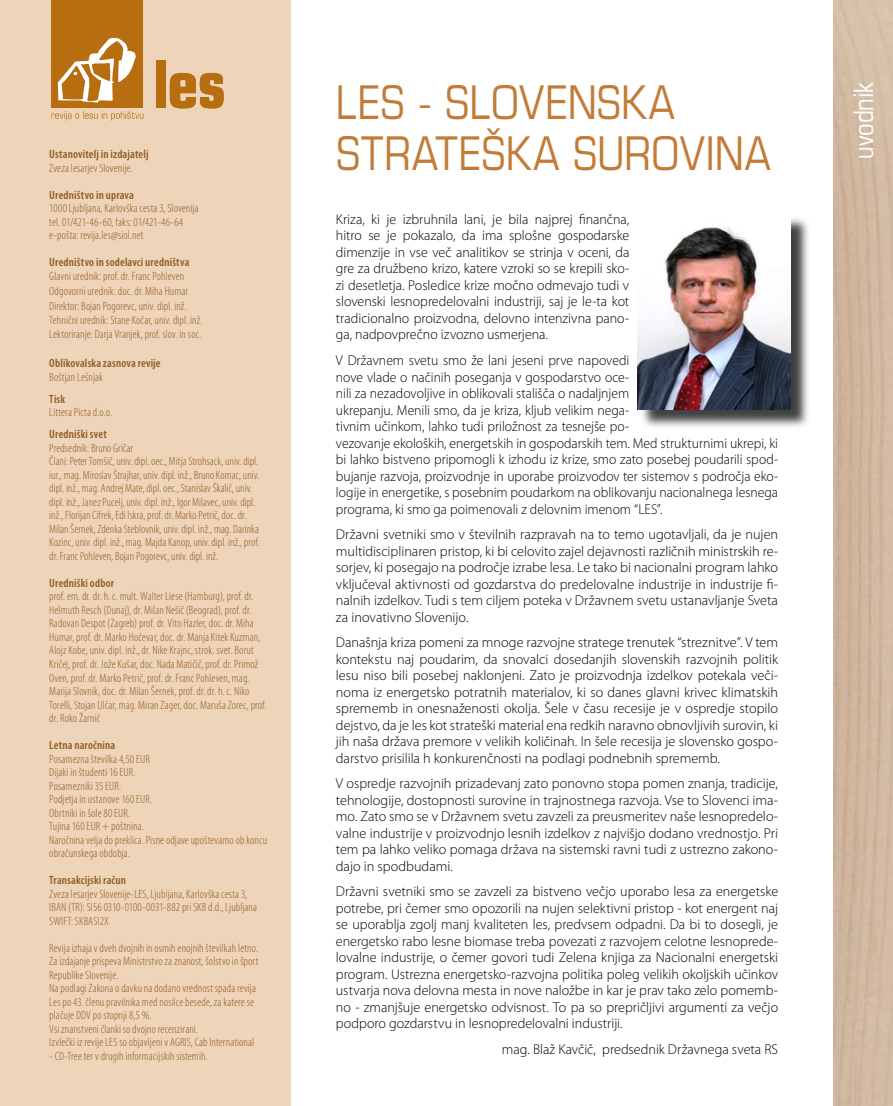
<style>
.page{position:relative;width:893px;height:1106px;background:#fff}
.page>*{position:absolute;margin:0;border:0;box-sizing:border-box;transform-origin:0 0}
.t1{font:46.5px/51px "Eurostile LT Std Cond SLO";letter-spacing:-.01em;color:#c27c38}
.t2{font:27px "Eurostile LT Std Cond SLO";letter-spacing:-.005em;color:#fff}
.t3{font:300 14.25px/16.5px "Myriad Pro";letter-spacing:-.005em;color:#000;text-align:justify}
.t4{font:300 14.25px/16.5px "Myriad Pro";letter-spacing:-.005em;color:#000;scale:.96 1}
.t5{font:300 condensed 12px/13.5px "Myriad Pro";letter-spacing:.01em;color:#905b24}
.t6{font:600 condensed 12px "Myriad Pro";letter-spacing:.015em;color:#905b24}
</style>
<div class="page">
<div style="left:0;top:0;width:291px;height:1106px;background:#eed5ba"></div>
<div style="left:156px;top:60px;width:10px;height:48px;background:#b76e11"></div>
<svg style="left:170px;top:73px;width:54px;height:36px"></svg>
<div style="left:51px;top:0;width:92px;height:108px;background:#b76e11"></div>
<svg style="left:58px;top:38px;width:78px;height:65px"></svg>
<svg style="left:51px;top:111px;width:92px;height:9px"></svg>
<div style="left:639px;top:216px;width:171px;height:213px;background:#000;opacity:.75"></div>
<img style="left:638px;top:216px;width:153px;height:194px">
<p class="t6" style="left:49px;top:147px;width:101px">Ustanovitelj in izdajatelj</p>
<p class="t5" style="left:49px;top:161px;width:85px">Zveza lesarjev Slovenije.</p>
<p class="t6" style="left:49px;top:187px;width:86px">Uredništvo in uprava</p>
<p class="t5" style="left:49px;top:202px;width:151px">1000 Ljubljana, Karlovška cesta 3, Slovenija tel. 01/421-46-60, faks: 01/421-46-64 e-pošta: revija.les@siol.net</p>
<p class="t6" style="left:49px;top:255px;width:142px">Uredništvo in sodelavci uredništva</p>
<p class="t5" style="left:49px;top:268px;width:155px;line-height:14.9px">Glavni urednik: prof. dr. Franc Pohleven Odgovorni urednik: doc. dr. Miha Humar Direktor: Bojan Pogorevc, univ. dipl. inž.<br>Tehnični urednik: Stane Kočar, univ. dipl. inž.</p>
<p class="t5" style="left:49px;top:327px;width:154px">Lektoriranje: Darja Vranjek, prof. slov. in soc.</p>
<p class="t6" style="left:49px;top:356px;width:113px">Oblikovalska zasnova revije</p>
<p class="t5" style="left:49px;top:370px;width:55px">Boštjan Lešnjak</p>
<p class="t6" style="left:49px;top:391px;width:17px">Tisk</p>
<p class="t5" style="left:49px;top:405px;width:64px">Littera Picta d.o.o.</p>
<p class="t6" style="left:49px;top:427px;width:59px">Uredniški svet</p>
<p class="t5" style="left:49px;top:441px;width:212px">Predsednik: Bruno Gričar<br>Člani: Peter Tomšič, univ. dipl. oec., Mitja Strohsack, univ. dipl. iur., mag. Miroslav Štrajhar, univ. dipl. inž., Bruno Komac, univ. dipl. inž., mag. Andrej Mate, dipl. oec., Stanislav Škalič, univ. dipl. inž., Janez Pucelj, univ. dipl. inž., Igor Milavec, univ. dipl. inž., Florijan Cifrek, Edi Iskra, prof. dr. Marko Petrič, doc. dr.<br>Milan Šernek, Zdenka Steblovnik, univ. dipl. inž., mag. Darinka Kozinc, univ. dipl. inž., mag. Majda Kanop, univ. dipl. inž., prof. dr. Franc Pohleven, Bojan Pogorevc, univ. dipl. inž.</p>
<p class="t6" style="left:49px;top:575px;width:66px">Uredniški odbor</p>
<p class="t5" style="left:49px;top:589px;width:219px">prof. em. dr. dr. h. c. mult. Walter Liese (Hamburg), prof. dr.<br>Helmuth Resch (Dunaj), dr. Milan Nešič (Beograd), prof. dr.<br>Radovan Despot (Zagreb) prof. dr. Vito Hazler, doc. dr. Miha Humar, prof. dr. Marko Hočevar, doc. dr. Manja Kitek Kuzman, Alojz Kobe, univ. dipl. inž., dr. Nike Krajnc, strok. svet. Borut Kričej, prof. dr. Jože Kušar, doc. Nada Matičič, prof. dr. Primož Oven, prof. dr. Marko Petrič, prof. dr. Franc Pohleven, mag.<br>Marija Slovnik, doc. dr. Milan Šernek, prof. dr. dr. h. c. Niko Torelli, Stojan Ulčar, mag. Miran Zager, doc. Maruša Zorec, prof. dr. Roko Žarnič</p>
<p class="t6" style="left:49px;top:737px;width:67px">Letna naročnina</p>
<p class="t5" style="left:49px;top:751px;width:219px">Posamezna številka 4,50 EUR<br>Dijaki in študenti 16 EUR.<br>Posamezniki 35 EUR.<br>Podjetja in ustanove 160 EUR.<br>Obrtniki in šole 80 EUR.<br>Tujina 160 EUR + poštnina.<br>Naročnina velja do preklica. Pisne odjave upoštevamo ob koncu obračunskega obdobja.</p>
<p class="t6" style="left:49px;top:872px;width:78px">Transakcijski račun</p>
<p class="t5" style="left:49px;top:886px;width:209px">Zveza lesarjev Slovenije-LES, Ljubljana, Karlovška cesta 3,<br>IBAN (TR): SI56 0310-0100-0031-882 pri SKB d.d., Ljubljana<br>SWIFT: SKBASI2X</p>
<p class="t5" style="left:49px;top:940px;width:211px">Revija izhaja v dveh dvojnih in osmih enojnih številkah letno.<br>Za izdajanje prispeva Ministrstvo za znanost, šolstvo in šport Republike Slovenije.<br>Na podlagi Zakona o davku na dodano vrednost spada revija Les po 43. členu pravilnika med nosilce besede, za katere se plačuje DDV po stopnji 8,5 %.<br>Vsi znanstveni članki so dvojno recenzirani.<br>Izvlečki iz revije LES so objavljeni v AGRIS, Cab International</p>
<p class="t5" style="left:49px;top:1048px;width:160px">- CD-Tree ter v drugih informacijskih sistemih.</p>
<h1 class="t1" style="left:336px;top:76px;width:437px">LES - SLOVENSKA<br>STRATEŠKA SUROVINA</h1>
<p class="t3" style="left:336px;top:211px;width:295px">Kriza, ki je izbruhnila lani, je bila najprej finančna, hitro se je pokazalo, da ima splošne gospodarske dimenzije in vse več analitikov se strinja v oceni, da gre za družbeno krizo, katere vzroki so se krepili sko&shy;zi desetletja. Posledice krize močno odmevajo tudi v slovenski lesnopredelovalni industriji, saj je le-ta kot tradicionalno proizvodna, delovno intenzivna pano&shy;ga, nadpovprečno izvozno usmerjena.</p>
<p class="t4" style="left:336px;top:352px;width:462px">V Državnem svetu smo že lani jeseni prve napovedi<br>nove vlade o načinih poseganja v gospodarstvo oce-<br>nili za nezadovoljive in oblikovali stališča o nadaljnjem<br>ukrepanju. Menili smo, da je kriza, kljub velikim nega-<br>tivnim učinkom, lahko tudi priložnost za tesnejše po-<br>vezovanje ekoloških, energetskih in gospodarskih tem. Med strukturnimi ukrepi, ki bi lahko bistveno pripomogli k izhodu iz krize, smo zato posebej poudarili spod&shy;bujanje razvoja, proizvodnje in uporabe proizvodov ter sistemov s področja eko&shy;logije in energetike, s posebnim poudarkom na oblikovanju nacionalnega lesnega programa, ki smo ga poimenovali z delovnim imenom “LES”.</p>
<p class="t3" style="left:336px;top:526px;width:444px">Državni svetniki smo v številnih razpravah na to temo ugotavljali, da je nujen multidisciplinaren pristop, ki bi celovito zajel dejavnosti različnih ministrskih re&shy;sorjev, ki posegajo na področje izrabe lesa. Le tako bi nacionalni program lahko vključeval aktivnosti od gozdarstva do predelovalne industrije in industrije fi&shy;nalnih izdelkov. Tudi s tem ciljem poteka v Državnem svetu ustanavljanje Sveta za inovativno Slovenijo.</p>
<p class="t3" style="left:336px;top:634px;width:444px">Današnja kriza pomeni za mnoge razvojne stratege trenutek “streznitve”. V tem kontekstu naj poudarim, da snovalci dosedanjih slovenskih razvojnih politik lesu niso bili posebej naklonjeni. Zato je proizvodnja izdelkov potekala veči&shy;noma iz energetsko potratnih materialov, ki so danes glavni krivec klimatskih sprememb in onesnaženosti okolja. Šele v času recesije je v ospredje stopilo dejstvo, da je les kot strateški material ena redkih naravno obnovljivih surovin, ki jih naša država premore v velikih količinah. In šele recesija je slovensko gospo&shy;darstvo prisilila h konkurenčnosti na podlagi podnebnih sprememb.</p>
<p class="t3" style="left:336px;top:775px;width:444px">V ospredje razvojnih prizadevanj zato ponovno stopa pomen znanja, tradicije, tehnologije, dostopnosti surovine in trajnostnega razvoja. Vse to Slovenci ima&shy;mo. Zato smo se v Državnem svetu zavzeli za preusmeritev naše lesnopredelo&shy;valne industrije v proizvodnjo lesnih izdelkov z najvišjo dodano vrednostjo. Pri tem pa lahko veliko pomaga država na sistemski ravni tudi z ustrezno zakono&shy;dajo in spodbudami.</p>
<p class="t3" style="left:336px;top:883px;width:444px">Državni svetniki smo se zavzeli za bistveno večjo uporabo lesa za energetske potrebe, pri čemer smo opozorili na nujen selektivni pristop - kot energent naj se uporablja zgolj manj kvaliteten les, predvsem odpadni. Da bi to dosegli, je energetsko rabo lesne biomase treba povezati z razvojem celotne lesnoprede&shy;lovalne industrije, o čemer govori tudi Zelena knjiga za Nacionalni energetski program. Ustrezna energetsko-razvojna politika poleg velikih okoljskih učinkov ustvarja nova delovna mesta in nove naložbe in kar je prav tako zelo pomemb&shy;no - zmanjšuje energetsko odvisnost. To pa so prepričljivi argumenti za večjo podporo gozdarstvu in lesnopredelovalni industriji.</p>
<p class="t3" style="left:502px;top:1040px;width:278px">mag. Blaž Kavčič, predsednik Državnega sveta RS</p>
<h2 class="t2" style="left:847px;top:159px;width:78px;rotate:-90deg">uvodnik</h2>
</div>
